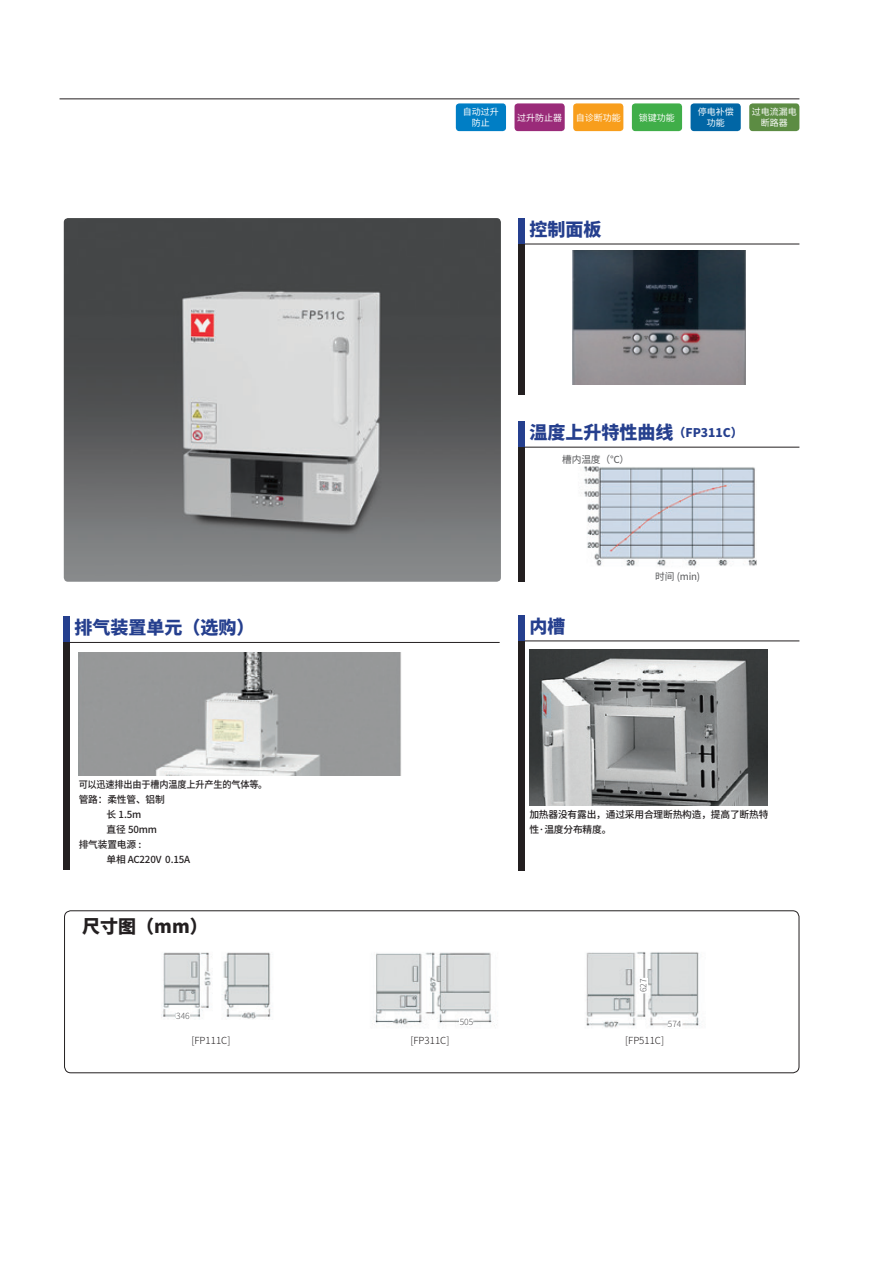
<style>
.page{position:relative;width:893px;height:1263px;background:#fff}
.page>*{position:absolute;margin:0;border:0;box-sizing:border-box;transform-origin:0 0}
.产品右边图一级标题{font:800 18px "Source Han Sans CN";color:#253f8e}
.产品右边图一级标题-2{font:800 18px "Source Han Sans CN";color:#231f20}
.右边正文小字粗体{font:500 9.75px/15px "Source Han Sans CN";letter-spacing:-.02em;color:#231f20}
.右边正文小字细体{font:300 9.75px "Source Han Sans CN";color:#231f20}
.右边正文小字粗体-2{font:500 9.75px "Source Han Sans CN";letter-spacing:-.02em;color:#231f20;scale:.94 1}
.图说{font:9.75px "Source Han Sans CN";letter-spacing:-.02em;color:#57585a}
.彩色框框里的字{font:9px/10.8px "Source Han Sans CN";color:#fff;text-align:center}
.右边正文小字细体-2{font:300 8.55px "Source Han Sans CN";color:#57585a}
.s1{font-size:12px}
</style>
<div class="page">
<img style="left:64px;top:218px;width:437px;height:364px">
<hr style="left:60px;top:98px;width:739px;height:1px;background:#231f20">
<div style="left:691px;top:103px;width:50px;height:28px;background:#0166a5;border-radius:3px"></div>
<div style="left:749px;top:103px;width:50px;height:28px;background:#5c8c43;border-radius:3px"></div>
<div style="left:632px;top:103px;width:50px;height:28px;background:#40ae49;border-radius:3px"></div>
<div style="left:456px;top:103px;width:50px;height:28px;background:#007ec5;border-radius:3px"></div>
<div style="left:514px;top:103px;width:51px;height:28px;background:#9a2b79;border-radius:3px"></div>
<div style="left:573px;top:103px;width:50px;height:28px;background:#f89e1c;border-radius:3px"></div>
<hr style="left:519px;top:244px;width:280px;height:1px;background:#231f20">
<div style="left:519px;top:242px;width:6px;height:153px;background:#231f20"></div>
<div style="left:519px;top:218px;width:6px;height:26px;background:#253f8e"></div>
<hr style="left:519px;top:447px;width:280px;height:1px;background:#231f20">
<div style="left:519px;top:447px;width:6px;height:135px;background:#231f20"></div>
<div style="left:519px;top:421px;width:6px;height:26px;background:#253f8e"></div>
<img style="left:584px;top:466px;width:172px;height:100px">
<img style="left:79px;top:652px;width:322px;height:123px">
<hr style="left:64px;top:642px;width:436px;height:1px;background:#231f20">
<div style="left:64px;top:641px;width:6px;height:229px;background:#231f20"></div>
<div style="left:64px;top:616px;width:6px;height:26px;background:#253f8e"></div>
<img style="left:529px;top:650px;width:238px;height:155px">
<hr style="left:519px;top:640px;width:280px;height:1px;background:#231f20">
<div style="left:519px;top:640px;width:6px;height:230px;background:#231f20"></div>
<div style="left:519px;top:615px;width:6px;height:25px;background:#253f8e"></div>
<div style="left:64px;top:910px;width:735px;height:163px;border:1px solid #231f20;border-radius:6px"></div>
<img style="left:161px;top:952px;width:538px;height:76px">
<img style="left:573px;top:250px;width:172px;height:134px">
<div style="left:176px;top:1011px;width:14px;height:9px;background:#fff"></div>
<div style="left:460px;top:1017px;width:13px;height:9px;background:#fff"></div>
<div style="left:668px;top:1019px;width:14px;height:9px;background:#fff"></div>
<div style="left:639px;top:978px;width:9px;height:14px;background:#fff"></div>
<p class="彩色框框里的字" style="left:463px;top:107px;width:37px">自动过升</p>
<p class="彩色框框里的字" style="left:472px;top:118px;width:19px">防止</p>
<p class="彩色框框里的字" style="left:517px;top:112px;width:46px">过升防止器</p>
<p class="彩色框框里的字" style="left:576px;top:112px;width:46px">自诊断功能</p>
<p class="彩色框框里的字" style="left:639px;top:112px;width:37px">锁键功能</p>
<p class="彩色框框里的字" style="left:698px;top:107px;width:37px">停电补偿功能</p>
<p class="彩色框框里的字" style="left:752px;top:107px;width:46px">过电流漏电</p>
<p class="彩色框框里的字" style="left:761px;top:118px;width:28px">断路器</p>
<p class="产品右边图一级标题" style="left:529px;top:219px;width:73px">控制面板</p>
<p class="产品右边图一级标题" style="left:529px;top:422px;width:215px">温度上升特性曲线<span class="s1">（FP311C）</span></p>
<p class="图说" style="left:562px;top:454px;width:69px">槽内温度（℃）</p>
<p class="图说" style="left:655px;top:571px;width:47px">时间 (min)</p>
<p class="产品右边图一级标题" style="left:74px;top:617px;width:181px">排气装置单元（选购）</p>
<p class="产品右边图一级标题" style="left:529px;top:616px;width:37px">内槽</p>
<p class="右边正文小字粗体-2" style="left:79px;top:779px;width:202px">可以迅速排出由于槽内温度上升产生的气体等。</p>
<p class="右边正文小字粗体" style="left:79px;top:792px;width:88px">管路：柔性管、铝制</p>
<p class="右边正文小字粗体" style="left:107px;top:807px;width:36px">长 1.5m</p>
<p class="右边正文小字粗体" style="left:107px;top:822px;width:52px">直径 50mm</p>
<p class="右边正文小字粗体" style="left:79px;top:837px;width:64px">排气装置电源 :</p>
<p class="右边正文小字粗体" style="left:107px;top:852px;width:85px">单相 AC220V 0.15A</p>
<p class="产品右边图一级标题-2" style="left:82px;top:917px;width:127px">尺寸图（mm）</p>
<p class="右边正文小字细体-2" style="left:176px;top:1011px;width:15px">346</p>
<p class="右边正文小字粗体" style="left:529px;top:807px;width:241px">加热器没有露出，通过采用合理断热构造，提高了断热特性·温度分布精度。</p>
<p class="右边正文小字细体-2" style="left:639px;top:992px;width:15px;rotate:-90deg">627</p>
<p class="右边正文小字细体-2" style="left:460px;top:1017px;width:15px">505</p>
<p class="右边正文小字细体-2" style="left:668px;top:1019px;width:15px">574</p>
<p class="右边正文小字细体" style="left:191px;top:1035px;width:41px">[FP111C]</p>
<p class="右边正文小字细体" style="left:410px;top:1035px;width:41px">[FP311C]</p>
<p class="右边正文小字细体" style="left:625px;top:1035px;width:41px">[FP511C]</p>
</div>
